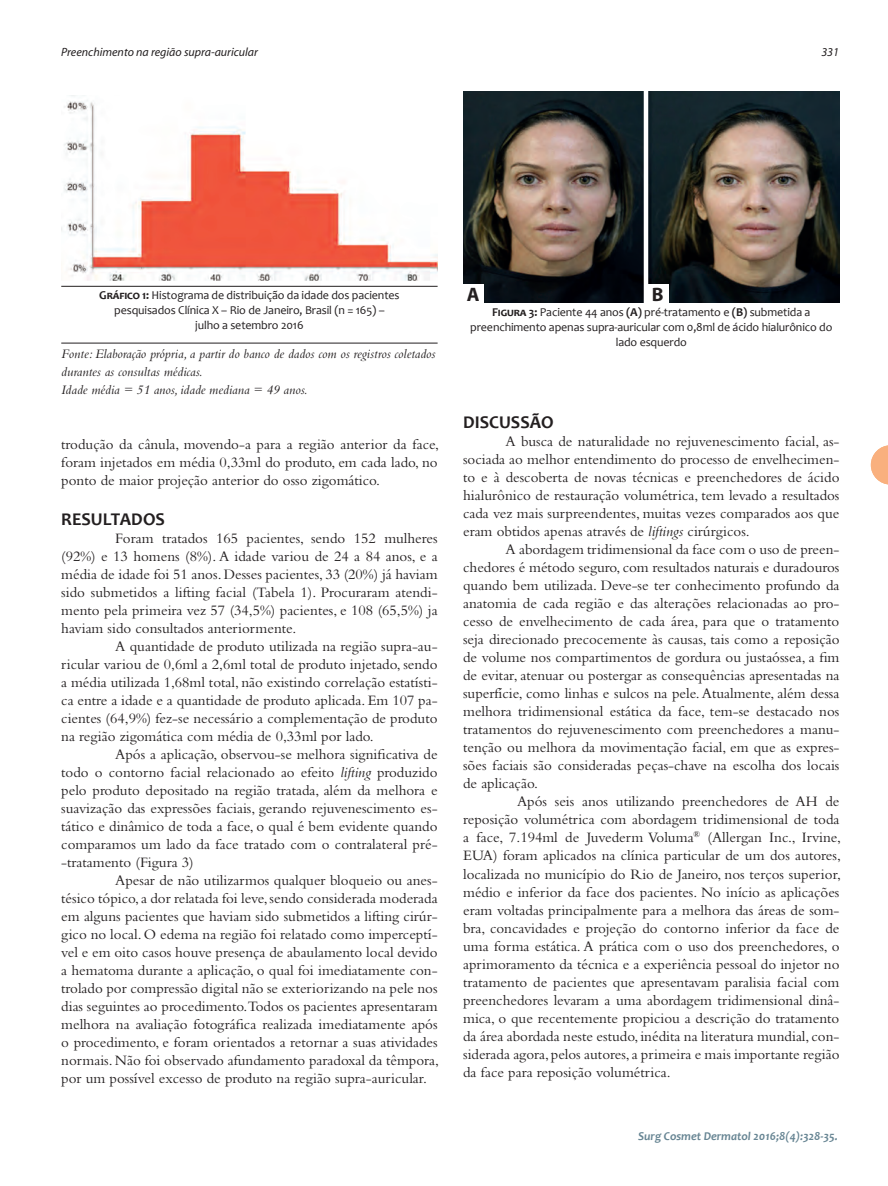
<style>
.page{position:relative;width:888px;height:1186px;background:#fff}
.page>*{position:absolute;margin:0;border:0;box-sizing:border-box;transform-origin:0 0}
.t1{font:700 19.5px "Myriad Pro";color:#231f20}
.t2{font:700 18px "Candara";color:#231f20}
.t3{font:15px/18px "Bembo";color:#231f20;text-align:justify}
.Surgical-PT_-_2016{font:italic 13.5px/18px "Bembo";color:#231f20}
.t4{font:12px/15px "Candara";letter-spacing:-.01em;color:#231f20;text-align:center}
.t5{font:italic 12px "Myriad";color:#231f20}
.t6{font:italic 700 12px "Candara";color:#678593}
.s1{font-weight:700}
.s2{font-style:italic}
</style>
<div class="page">
<svg style="left:871px;top:445px;width:17px;height:39px"></svg>
<img style="left:61px;top:100px;width:377px;height:186px">
<hr style="left:61px;top:286px;width:377px;height:1px;background:#231f20">
<hr style="left:61px;top:343px;width:377px;height:1px;background:#231f20">
<img style="left:463px;top:91px;width:376px;height:211px">
<div style="left:462px;top:284px;width:22px;height:20px;background:#fff"></div>
<div style="left:647px;top:284px;width:22px;height:20px;background:#fff"></div>
<hr style="left:644px;top:90px;width:4px;height:214px;background:#fff">
<p class="t5" style="left:61px;top:46px;width:198px">Preenchimento na região supra-auricular</p>
<p class="t5" style="left:821px;top:46px;width:19px">331</p>
<p class="t4" style="left:99px;top:287px;width:302px"><span class="s1">Gráfico 1:</span> Histograma de distribuição da idade dos pacientes</p>
<p class="t4" style="left:114px;top:302px;width:272px">pesquisados Clínica X – Rio de Janeiro, Brasil (n = 165) –</p>
<p class="t4" style="left:195px;top:317px;width:110px">julho a setembro 2016</p>
<p class="Surgical-PT_-_2016" style="left:61px;top:344px;width:376px">Fonte: Elaboração própria, a partir do banco de dados com os registros coletados durantes as consultas médicas.</p>
<p class="Surgical-PT_-_2016" style="left:61px;top:380px;width:248px">Idade média = 51 anos, idade mediana = 49 anos.</p>
<p class="t3" style="left:61px;top:435px;width:379px">trodução da cânula, movendo-a para a região anterior da face, foram injetados em média 0,33ml do produto, em cada lado, no ponto de maior projeção anterior do osso zigomático.</p>
<p class="t2" style="left:61px;top:508px;width:105px">RESULTADOS</p>
<p class="t3" style="left:61px;top:529px;width:378px;text-indent:54px">Foram tratados 165 pacientes, sendo 152 mulheres (92%) e 13 homens (8%). A idade variou de 24 a 84 anos, e a média de idade foi 51 anos. Desses pacientes, 33 (20%) já haviam sido submetidos a lifting facial (Tabela 1). Procuraram atendi&shy;mento pela primeira vez 57 (34,5%) pacientes, e 108 (65,5%) ja haviam sido consultados anteriormente.</p>
<p class="t3" style="left:61px;top:637px;width:378px;text-indent:54px">A quantidade de produto utilizada na região supra-au&shy;ricular variou de 0,6ml a 2,6ml total de produto injetado, sendo a média utilizada 1,68ml total, não existindo correlação estatísti&shy;ca entre a idade e a quantidade de produto aplicada. Em 107 pa&shy;cientes (64,9%) fez-se necessário a complementação de produto na região zigomática com média de 0,33ml por lado.</p>
<p class="t3" style="left:61px;top:745px;width:378px;text-indent:54px">Após a aplicação, observou-se melhora significativa de todo o contorno facial relacionado ao efeito <span class="s2">lifting</span> produzido pelo produto depositado na região tratada, além da melhora e suavização das expressões faciais, gerando rejuvenescimento es&shy;tático e dinâmico de toda a face, o qual é bem evidente quando comparamos um lado da face tratado com o contralateral pré--tratamento (Figura 3)</p>
<p class="t3" style="left:61px;top:871px;width:379px;text-indent:54px">Apesar de não utilizarmos qualquer bloqueio ou anes&shy;tésico tópico, a dor relatada foi leve, sendo considerada moderada em alguns pacientes que haviam sido submetidos a lifting cirúr&shy;gico no local. O edema na região foi relatado como imperceptí&shy;vel e em oito casos houve presença de abaulamento local devido a hematoma durante a aplicação, o qual foi imediatamente con&shy;trolado por compressão digital não se exteriorizando na pele nos dias seguintes ao procedimento.Todos os pacientes apresentaram melhora na avaliação fotográfica realizada imediatamente após o procedimento, e foram orientados a retornar a suas atividades normais. Não foi observado afundamento paradoxal da têmpora, por um possível excesso de produto na região supra-auricular.</p>
<p class="t1" style="left:467px;top:282px;width:14px">A</p>
<p class="t1" style="left:652px;top:282px;width:13px">B</p>
<p class="t4" style="left:492px;top:304px;width:320px"><span class="s1">Figura 3:</span> Paciente 44 anos <span class="s1">(A)</span> pré-tratamento e <span class="s1">(B)</span> submetida a</p>
<p class="t4" style="left:470px;top:319px;width:364px">preenchimento apenas supra-auricular com 0,8ml de ácido hialurônico do lado esquerdo</p>
<p class="t2" style="left:463px;top:411px;width:92px">DISCUSSÃO</p>
<p class="t3" style="left:463px;top:432px;width:378px;text-indent:43px">A busca de naturalidade no rejuvenescimento facial, as&shy;sociada ao melhor entendimento do processo de envelhecimen&shy;to e à descoberta de novas técnicas e preenchedores de ácido hialurônico de restauração volumétrica, tem levado a resultados cada vez mais surpreendentes, muitas vezes comparados aos que eram obtidos apenas através de <span class="s2">liftings</span> cirúrgicos.</p>
<p class="t3" style="left:463px;top:540px;width:378px;text-indent:43px">A abordagem tridimensional da face com o uso de preen&shy;chedores é método seguro, com resultados naturais e duradouros quando bem utilizada. Deve-se ter conhecimento profundo da anatomia de cada região e das alterações relacionadas ao pro&shy;cesso de envelhecimento de cada área, para que o tratamento seja direcionado precocemente às causas, tais como a reposição de volume nos compartimentos de gordura ou justaóssea, a fim de evitar, atenuar ou postergar as consequências apresentadas na superfície, como linhas e sulcos na pele. Atualmente, além dessa melhora tridimensional estática da face, tem-se destacado nos tratamentos do rejuvenescimento com preenchedores a manu&shy;tenção ou melhora da movimentação facial, em que as expres&shy;sões faciais são consideradas peças-chave na escolha dos locais de aplicação.</p>
<p class="t3" style="left:463px;top:792px;width:379px;text-indent:54px">Após seis anos utilizando preenchedores de AH de reposição volumétrica com abordagem tridimensional de toda a face, 7.194ml de Juvederm Voluma<sup>®</sup> (Allergan Inc., Irvine, EUA) foram aplicados na clínica particular de um dos autores, localizada no município do Rio de Janeiro, nos terços superior, médio e inferior da face dos pacientes. No início as aplicações eram voltadas principalmente para a melhora das áreas de som&shy;bra, concavidades e projeção do contorno inferior da face de uma forma estática. A prática com o uso dos preenchedores, o aprimoramento da técnica e a experiência pessoal do injetor no tratamento de pacientes que apresentavam paralisia facial com preenchedores levaram a uma abordagem tridimensional dinâ&shy;mica, o que recentemente propiciou a descrição do tratamento da área abordada neste estudo, inédita na literatura mundial, con&shy;siderada agora, pelos autores, a primeira e mais importante região da face para reposição volumétrica.</p>
<p class="t6" style="left:638px;top:1128px;width:201px">Surg Cosmet Dermatol 2016;8(4):328-35.</p>
</div>
